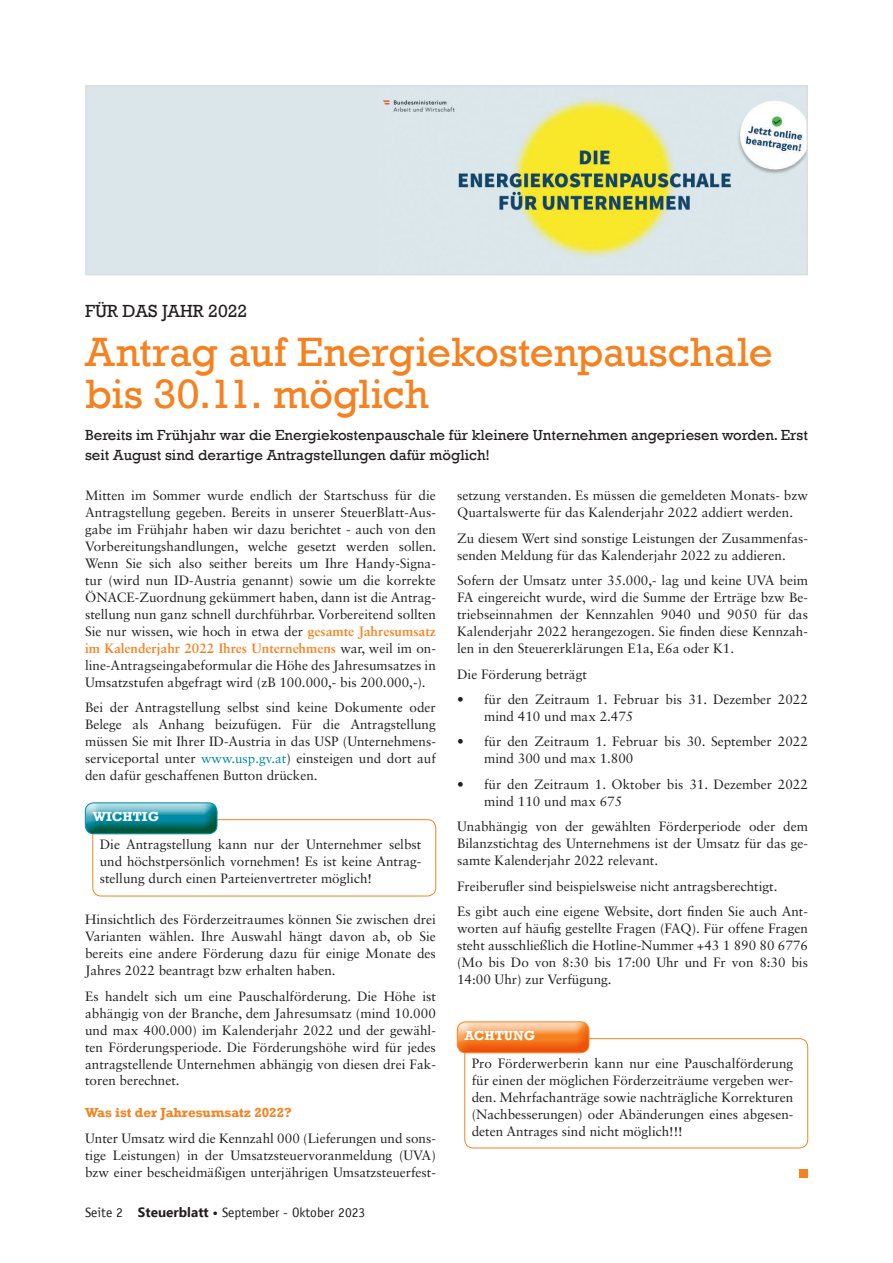
<style>
.page{position:relative;width:893px;height:1263px;background:#fff}
.page>*{position:absolute;margin:0;border:0;box-sizing:border-box;transform-origin:0 0}
.t1{font:42px/42px "Rockwell";letter-spacing:-.005em;color:#f58220}
.t2{font:18px "Rockwell";color:#231f20}
.t3{font:15px/19.5px "Rockwell";color:#231f20}
.t4{font:13.5px/17px "Sabon LT Std";color:#231f20;text-align:justify}
.t5{font:13.5px "Officina Sans LT";color:#231f20}
.t6{font:700 13.5px "Rockwell";color:#f58220}
.t7{font:700 13.5px "Rockwell";color:#fff}
.s1{font-weight:700;color:#f58220}
.s2{color:#008aa4}
.s3{font-family:"Ebrima";font-weight:700}
</style>
<div class="page">
<div style="left:799px;top:1169px;width:9px;height:9px;background:#f58220"></div>
<div style="left:93px;top:819px;width:343px;height:77px;border:1px solid #f58220;border-radius:9px"></div>
<div style="left:83px;top:800px;width:135px;height:27px;background:#fff;opacity:.97"></div>
<div style="left:83px;top:804px;width:135px;height:30px;background:#f58220;opacity:.75"></div>
<div style="left:85px;top:803px;width:132px;height:31px;border:1px solid #008aa4;border-radius:9px"></div>
<div style="left:86px;top:86px;width:721px;height:189px;background:#dbe6ea"></div>
<img style="left:383px;top:99px;width:422px;height:158px">
<div style="left:85px;top:85px;width:723px;height:190px;border:2px solid #dcdddf"></div>
<div style="left:465px;top:1038px;width:343px;height:110px;border:1px solid #f58220;border-radius:9px"></div>
<div style="left:455px;top:1019px;width:135px;height:27px;background:#fff;opacity:.97"></div>
<div style="left:455px;top:1023px;width:135px;height:30px;background:#f58220;opacity:.75"></div>
<div style="left:457px;top:1022px;width:132px;height:31px;border:1px solid #f58220;border-radius:9px"></div>
<h2 class="t2" style="left:85px;top:300px;width:96px">Für das Jahr</h2>
<h2 class="t2" style="left:208px;top:300px;width:41px">2022</h2>
<h1 class="t1" style="left:85px;top:332px;width:689px">Antrag auf Energiekostenpauschale bis 30.11. möglich</h1>
<p class="t3" style="left:85px;top:426px;width:724px">Bereits im Frühjahr war die Energiekostenpauschale für kleinere Unternehmen angepriesen worden. Erst seit August sind derartige Antragstellungen dafür möglich!</p>
<p class="t4" style="left:85px;top:487px;width:353px">Mitten im Sommer wurde endlich der Startschuss für die Antragstellung gegeben. Bereits in unserer SteuerBlatt-Aus&shy;gabe im Frühjahr haben wir dazu berichtet - auch von den Vorbereitungshandlungen, welche gesetzt werden sollen.<br>Wenn Sie sich also seither bereits um Ihre Handy-Signa&shy;tur (wird nun ID-Austria genannt) sowie um die korrekte ÖNACE-Zuordnung gekümmert haben, dann ist die Antrag&shy;stellung nun ganz schnell durchführbar. Vorbereitend sollten Sie nur wissen, wie hoch in etwa der <span class="s1">gesamte Jahresumsatz im Kalenderjahr 2022 Ihres Unternehmens</span> war, weil im on&shy;line-Antragseingabeformular die Höhe des Jahresumsatzes in Umsatzstufen abgefragt wird (zB 100.000,- bis 200.000,-).</p>
<p class="t4" style="left:85px;top:699px;width:352px">Bei der Antragstellung selbst sind keine Dokumente oder Belege als Anhang beizufügen. Für die Antragstellung müssen Sie mit Ihrer ID-Austria in das USP (Unternehmens&shy;serviceportal unter <span class="s2">www.usp.gv.at</span>) einsteigen und dort auf den dafür geschaffenen Button drücken.</p>
<p class="t4" style="left:457px;top:487px;width:352px">setzung verstanden. Es müssen die gemeldeten Monats- bzw<br>Quartalswerte für das Kalenderjahr 2022 addiert werden.</p>
<p class="t4" style="left:457px;top:529px;width:352px">Zu diesem Wert sind sonstige Leistungen der Zusammenfas&shy;senden Meldung für das Kalenderjahr 2022 zu addieren.</p>
<p class="t4" style="left:457px;top:572px;width:352px">Sofern der Umsatz unter 35.000,- lag und keine UVA beim FA eingereicht wurde, wird die Summe der Erträge bzw Be&shy;triebseinnahmen der Kennzahlen 9040 und 9050 für das Kalenderjahr 2022 herangezogen. Sie finden diese Kennzah&shy;len in den Steuererklärungen E1a, E6a oder K1.</p>
<p class="t4" style="left:457px;top:665px;width:131px">Die Förderung beträgt</p>
<p class="t4" style="left:484px;top:691px;width:325px;text-indent:-27px">• für den Zeitraum 1. Februar bis 31. Dezember 2022 mind 410 und max 2.475</p>
<p class="t4" style="left:484px;top:733px;width:325px;text-indent:-27px">• für den Zeitraum 1. Februar bis 30. September 2022 mind 300 und max 1.800</p>
<p class="t4" style="left:484px;top:775px;width:325px;text-indent:-27px">• für den Zeitraum 1. Oktober bis 31. Dezember 2022 mind 110 und max 675</p>
<p class="t4" style="left:457px;top:818px;width:352px">Unabhängig von der gewählten Förderperiode oder dem Bilanzstichtag des Unternehmens ist der Umsatz für das ge&shy;samte Kalenderjahr 2022 relevant.</p>
<p class="t4" style="left:457px;top:873px;width:352px;line-height:25.5px">Freiberufler sind beispielsweise nicht antragsberechtigt.<br>Es gibt auch eine eigene Website, dort finden Sie auch Ant-</p>
<p class="t4" style="left:457px;top:920px;width:352px">worten auf häufig gestellte Fragen (FAQ). Für offene Fragen steht ausschließlich die Hotline-Nummer +43 1 890 80 6776 (Mo bis Do von 8:30 bis 17:00 Uhr und Fr von 8:30 bis 14:00 Uhr) zur Verfügung.</p>
<p class="t7" style="left:93px;top:808px;width:68px">WICHTIG</p>
<p class="t4" style="left:100px;top:835px;width:323px">Die Antragstellung kann nur der Unternehmer selbst und höchstpersönlich vornehmen! Es ist keine Antrag&shy;stellung durch einen Parteienvertreter möglich!</p>
<p class="t4" style="left:85px;top:911px;width:352px">Hinsichtlich des Förderzeitraumes können Sie zwischen drei Varianten wählen. Ihre Auswahl hängt davon ab, ob Sie bereits eine andere Förderung dazu für einige Monate des Jahres 2022 beantragt bzw erhalten haben.</p>
<p class="t4" style="left:85px;top:987px;width:352px">Es handelt sich um eine Pauschalförderung. Die Höhe ist abhängig von der Branche, dem Jahresumsatz (mind 10.000 und max 400.000) im Kalenderjahr 2022 und der gewähl&shy;ten Förderungsperiode. Die Förderungshöhe wird für jedes antragstellende Unternehmen abhängig von diesen drei Fak&shy;toren berechnet.</p>
<p class="t6" style="left:85px;top:1105px;width:208px">Was ist der Jahresumsatz 2022?</p>
<p class="t4" style="left:85px;top:1129px;width:352px">Unter Umsatz wird die Kennzahl 000 (Lieferungen und sons&shy;tige Leistungen) in der Umsatzsteuervoranmeldung (UVA) bzw einer bescheidmäßigen unterjährigen Umsatzsteuerfest-</p>
<p class="t7" style="left:465px;top:1027px;width:72px">ACHTUNG</p>
<p class="t4" style="left:472px;top:1054px;width:323px">Pro Förderwerberin kann nur eine Pauschalförderung für einen der möglichen Förderzeiträume vergeben wer&shy;den. Mehrfachanträge sowie nachträgliche Korrekturen (Nachbesserungen) oder Abänderungen eines abgesen&shy;deten Antrages sind nicht möglich!!!</p>
<p class="t5" style="left:85px;top:1205px;width:282px">Seite 2 <span class="s3">Steuerblatt •</span> September - Oktober 2023</p>
</div>
